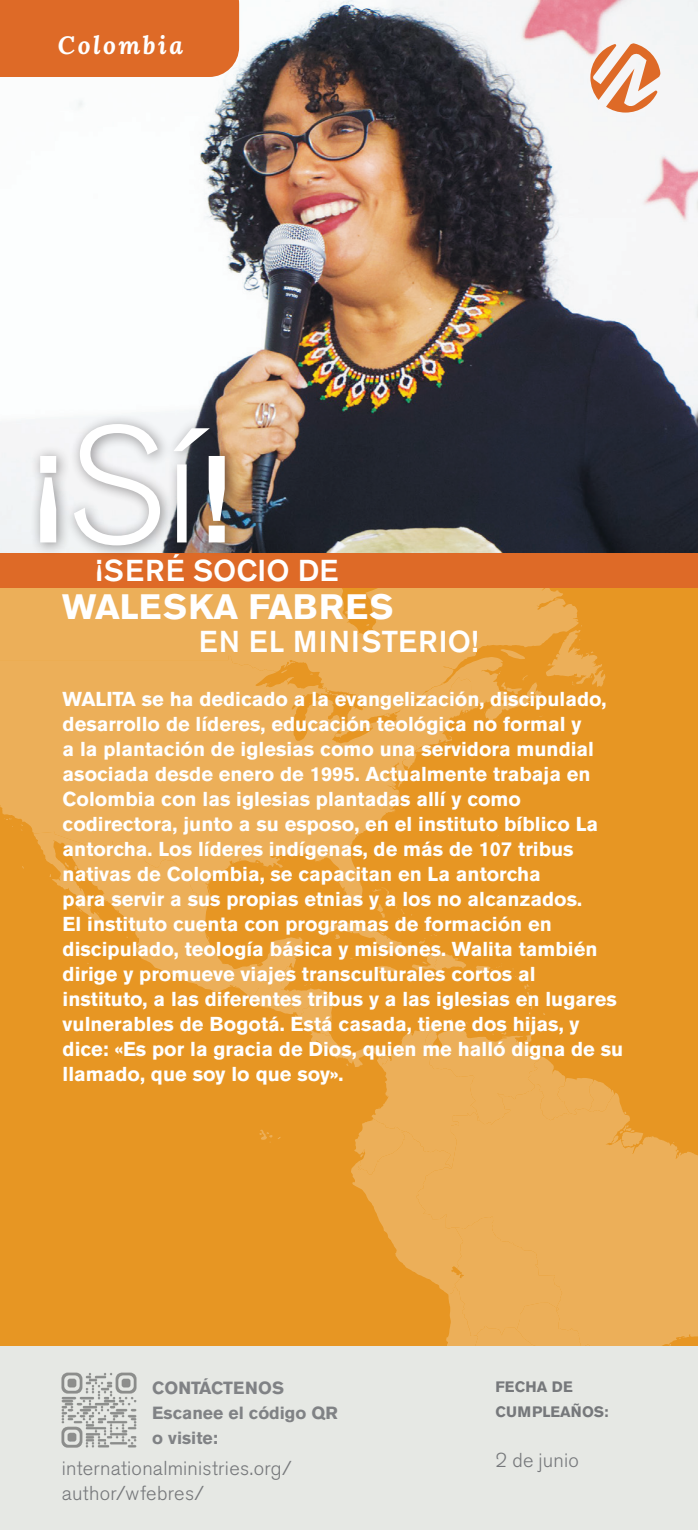
<style>
.page{position:relative;width:698px;height:1530px;background:#fff}
.page>*{position:absolute;margin:0;border:0;box-sizing:border-box;transform-origin:0 0}
.text_w_check_boxes{font:500 122.5px "Akzidenz Grotesk BE";color:#fff}
.text_w_check_boxes-2{font:700 35px "Akzidenz Grotesk BE";color:#fff}
.text_w_check_boxes-3{font:500 30px "Akzidenz Grotesk BE";letter-spacing:.04em;color:#fff}
.text_w_check_boxes-4{font:500 30px "Akzidenz Grotesk BE";letter-spacing:.01em;color:#fff}
.t1{font:italic 700 25px "Lora";letter-spacing:.1em;color:#fff}
.t2{font:700 20px/25px "Akzidenz Grotesk BE";color:#fff}
.text_w_check_boxes-5{font:300 20px/25px "Akzidenz Grotesk BE";letter-spacing:.015em;color:#76787b}
.text_w_check_boxes-6{font:700 17.5px/25px "Akzidenz Grotesk BE";color:#808285}
.text_w_check_boxes-7{font:700 15px/25px "Akzidenz Grotesk BE";color:#76787b}
.s1{font-weight:300;font-size:163.5px}
</style>
<div class="page">
<div style="left:0;top:588px;width:697px;height:758px;background:#e79623"></div>
<svg style="left:0;top:588px;width:698px;height:374px"></svg>
<svg style="left:22px;top:832px;width:281px;height:132px;fill:#ecaf59"></svg>
<svg style="left:0;top:588px;width:605px;height:152px;fill:#ecaf59"></svg>
<svg style="left:614px;top:1084px;width:84px;height:262px;fill:#ecaf59"></svg>
<svg style="left:102px;top:888px;width:512px;height:458px"></svg>
<img style="left:0;top:0;width:698px;height:553px">
<div style="left:0;top:1346px;width:698px;height:184px;background:#e6e8e4"></div>
<svg style="left:590px;top:43px;width:70px;height:70px"></svg>
<div style="left:0;top:0;width:239px;height:77px;background:#de6a27"></div>
<div style="left:0;top:553px;width:698px;height:35px;background:#de6a27"></div>
<div style="left:29px;top:414px;width:211px;height:146px;background:#231f20;opacity:.5"></div>
<img style="left:61px;top:1372px;width:76px;height:76px">
<p class="t1" style="left:58px;top:26px;width:127px">Colombia</p>
<p class="text_w_check_boxes" style="left:35px;top:425px;width:196px">¡<span class="s1">Sí</span>!</p>
<p class="text_w_check_boxes-4" style="left:96px;top:553px;width:243px">¡SERÉ SOCIO DE</p>
<p class="text_w_check_boxes-2" style="left:62px;top:586px;width:333px">WALESKA FABRES</p>
<p class="text_w_check_boxes-3" style="left:199px;top:623px;width:281px">EN EL MINISTERIO!</p>
<p class="t2" style="left:63px;top:687px;width:562px">WALITA se ha dedicado a la evangelización, discipulado, desarrollo de líderes, educación teológica no formal y<br>a la plantación de iglesias como una servidora mundial asociada desde enero de 1995. Actualmente trabaja en Colombia con las iglesias plantadas allí y como codirectora, junto a su esposo, en el instituto bíblico La antorcha. Los líderes indígenas, de más de 107 tribus nativas de Colombia, se capacitan en La antorcha<br>para servir a sus propias etnias y a los no alcanzados.<br>El instituto cuenta con programas de formación en discipulado, teología básica y misiones. Walita también dirige y promueve viajes transculturales cortos al instituto, a las diferentes tribus y a las iglesias en lugares vulnerables de Bogotá. Está casada, tiene dos hijas, y dice: «Es por la gracia de Dios, quien me halló digna de su llamado, que soy lo que soy».</p>
<p class="text_w_check_boxes-6" style="left:152px;top:1375px;width:187px">CONTÁCTENOS<br>Escanee el código QR</p>
<p class="text_w_check_boxes-6" style="left:152px;top:1425px;width:67px">o visite:</p>
<p class="text_w_check_boxes-5" style="left:62px;top:1456px;width:231px">internationalministries.org/ author/wfebres/</p>
<p class="text_w_check_boxes-7" style="left:495px;top:1374px;width:115px">FECHA DE<br>CUMPLEAÑOS:</p>
<p class="text_w_check_boxes-5" style="left:495px;top:1448px;width:85px">2 de junio</p>
</div>
